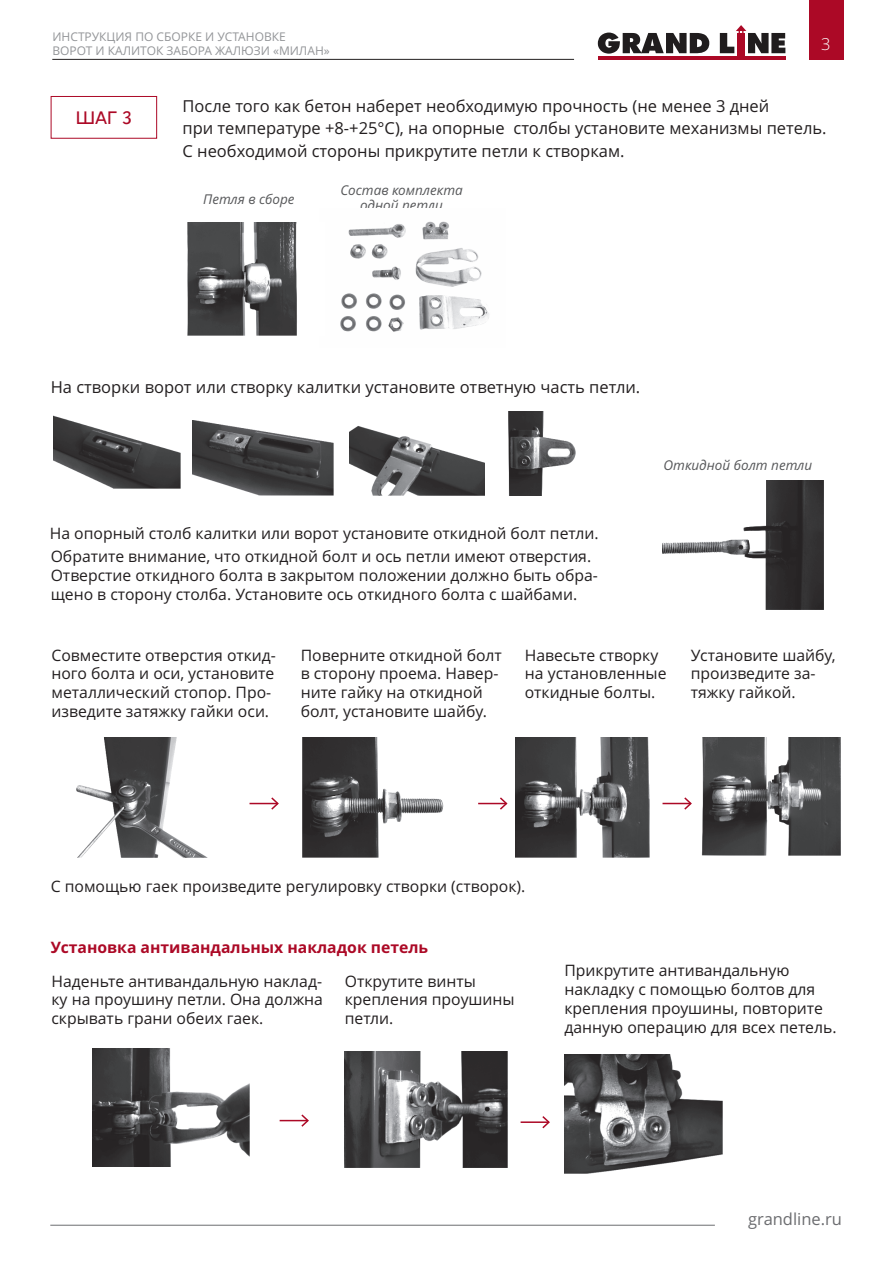
<style>
.page{position:relative;width:893px;height:1263px;background:#fff}
.page>*{position:absolute;margin:0;border:0;box-sizing:border-box;transform-origin:0 0}
.t1{font:18px "Red Ring";color:#ac0926}
.t2{font:16.5px/22.5px "Open Sans";color:#231f20}
.t3{font:16.5px "Open Sans";color:#6c6d70}
.t4{font:300 16.5px "Open Sans";color:#fff}
.t5{font:15.75px/18.9px "Open Sans";color:#231f20}
.t6{font:700 15.75px "Open Sans";color:#ac0926}
.t7{font:italic 13.5px/15px "Open Sans";color:#57585a;text-align:center}
.t8{font:12px/14.7px "Open Sans";color:#939598}
</style>
<div class="page">
<div style="left:51px;top:96px;width:106px;height:43px;border:1px solid #ac0926"></div>
<img style="left:350px;top:426px;width:135px;height:69px">
<img style="left:192px;top:420px;width:141px;height:75px">
<img style="left:53px;top:415px;width:128px;height:73px">
<img style="left:508px;top:411px;width:68px;height:84px">
<img style="left:662px;top:480px;width:161px;height:129px">
<img style="left:76px;top:737px;width:132px;height:121px">
<img style="left:302px;top:738px;width:142px;height:119px">
<img style="left:515px;top:738px;width:135px;height:119px">
<img style="left:701px;top:738px;width:140px;height:118px">
<img style="left:92px;top:1048px;width:158px;height:118px">
<img style="left:345px;top:1052px;width:162px;height:116px">
<img style="left:564px;top:1054px;width:159px;height:119px">
<svg style="left:249px;top:797px;width:30px;height:13px"></svg>
<svg style="left:478px;top:797px;width:30px;height:13px"></svg>
<svg style="left:662px;top:797px;width:30px;height:13px"></svg>
<svg style="left:280px;top:1114px;width:29px;height:13px"></svg>
<hr style="left:521px;top:1121px;width:28px;height:2px;background:#ac0926">
<svg style="left:541px;top:1116px;width:9px;height:13px"></svg>
<img style="left:340px;top:221px;width:149px;height:111px">
<img style="left:187px;top:223px;width:110px;height:113px">
<hr style="left:52px;top:59px;width:522px;height:1px;background:#231f20">
<div style="left:737px;top:33px;width:8px;height:25px;background:#ac0926"></div>
<hr style="left:598px;top:56px;width:187px;height:4px;background:#ac0926">
<svg style="left:598px;top:33px;width:111px;height:21px"></svg>
<svg style="left:720px;top:25px;width:65px;height:28px"></svg>
<div style="left:809px;top:0;width:34px;height:60px;background:#ac0926"></div>
<hr style="left:50px;top:1225px;width:665px;height:1px;background:#6c6d70">
<p class="t8" style="left:52px;top:30px;width:279px">ИНСТРУКЦИЯ ПО СБОРКЕ И УСТАНОВКЕ<br>ВОРОТ И КАЛИТОК ЗАБОРА ЖАЛЮЗИ «МИЛАН»</p>
<p class="t4" style="left:821px;top:37px;width:11px">3</p>
<p class="t1" style="left:76px;top:110px;width:58px">ШАГ 3</p>
<p class="t2" style="left:183px;top:96px;width:645px">После того как бетон наберет необходимую прочность (не менее 3 дней<br>при температуре +8-+25°С), на опорные столбы установите механизмы петель.<br>С необходимой стороны прикрутите петли к створкам.</p>
<p class="t7" style="left:203px;top:193px;width:93px">Петля в сборе</p>
<p class="t7" style="left:340px;top:184px;width:124px">Состав комплекта одной петли</p>
<p class="t2" style="left:51px;top:378px;width:591px">На створки ворот или створку калитки установите ответную часть петли.</p>
<p class="t5" style="left:50px;top:523px;width:550px;line-height:23.1px">На опорный столб калитки или ворот установите откидной болт петли.<br>Обратите внимание, что откидной болт и ось петли имеют отверстия.</p>
<p class="t5" style="left:51px;top:567px;width:549px">Отверстие откидного болта в закрытом положении должно быть обра&shy;щено в сторону столба. Установите ось откидного болта с шайбами.</p>
<p class="t7" style="left:664px;top:458px;width:150px">Откидной болт петли</p>
<p class="t5" style="left:51px;top:647px;width:226px">Совместите отверстия откид&shy;ного болта и оси, установите металлический стопор. Про&shy;изведите затяжку гайки оси.</p>
<p class="t5" style="left:301px;top:647px;width:203px">Поверните откидной болт в сторону проема. Навер&shy;ните гайку на откидной болт, установите шайбу.</p>
<p class="t5" style="left:525px;top:647px;width:143px">Навесьте створку на установленные откидные болты.</p>
<p class="t5" style="left:691px;top:647px;width:146px">Установите шайбу, произведите за&shy;тяжку гайкой.</p>
<p class="t5" style="left:51px;top:878px;width:476px">С помощью гаек произведите регулировку створки (створок).</p>
<p class="t6" style="left:51px;top:941px;width:379px">Установка антивандальных накладок петель</p>
<p class="t5" style="left:51px;top:973px;width:273px;text-align:justify">Наденьте антивандальную наклад&shy;ку на проушину петли. Она должна скрывать грани обеих гаек.</p>
<p class="t5" style="left:564px;top:962px;width:274px">Прикрутите антивандальную накладку с помощью болтов для крепления проушины, повторите данную операцию для всех петель.</p>
<p class="t5" style="left:345px;top:973px;width:171px">Открутите винты крепления проушины петли.</p>
<p class="t3" style="left:748px;top:1213px;width:95px">grandline.ru</p>
</div>
